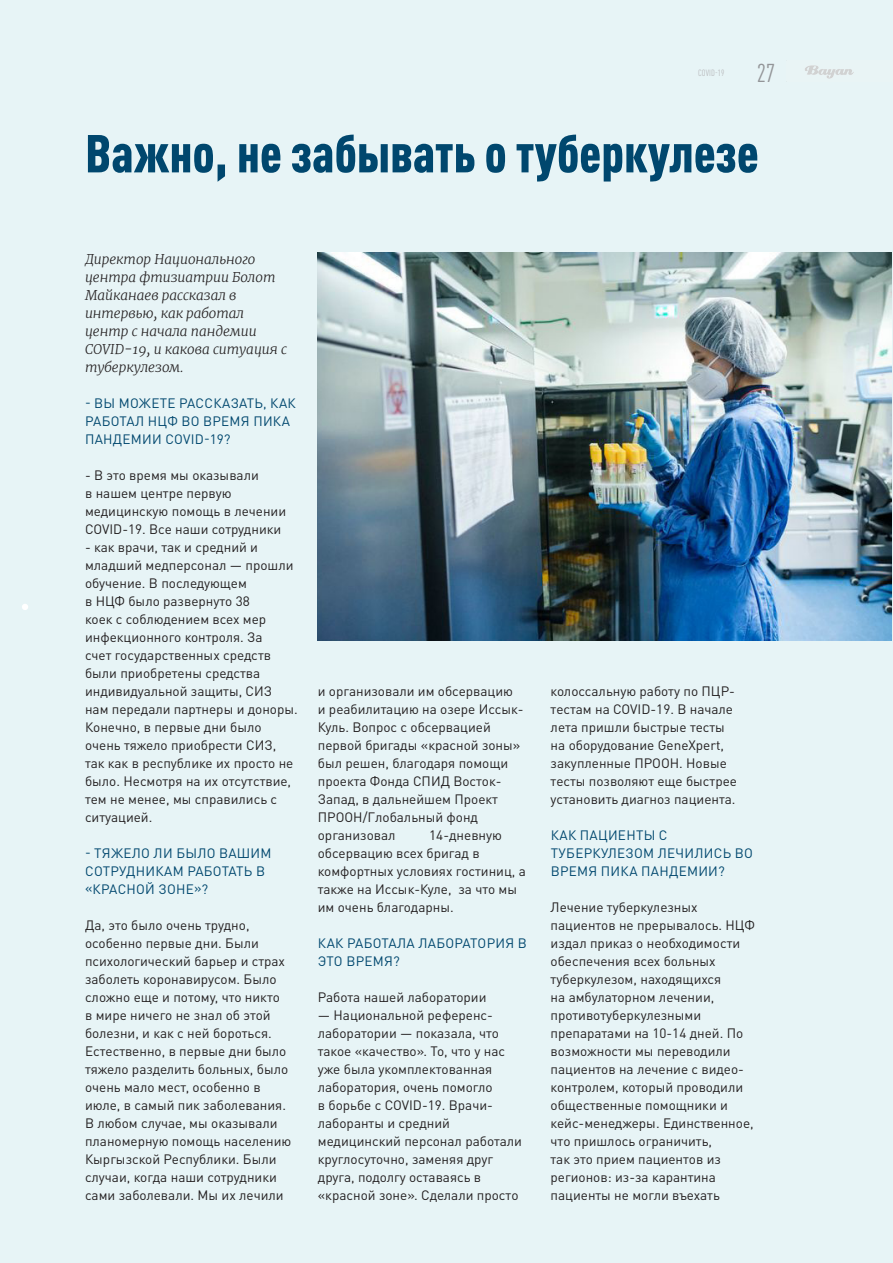
<style>
.page{position:relative;width:893px;height:1263px;background:#e7f4f6}
.page>*{position:absolute;margin:0;border:0;box-sizing:border-box;transform-origin:0 0}
.t1{font:900 condensed 52.5px "DIN Pro";color:#00476e}
.t2{font:condensed 25.5px "DIN Pro";color:#939598}
.t3{font:13.5px/18px "DIN Pro";color:#231f20}
.t4{font:13.5px/18px "DIN Pro";letter-spacing:.02em;color:#00476e}
.t5{font:italic 300 13.5px/18px "Merriweather";color:#231f20}
.t6{font:condensed 9px "DIN Pro";letter-spacing:.02em;color:#b8b9bc}
</style>
<div class="page">
<svg style="left:22px;top:604px;width:6px;height:6px"></svg>
<img style="left:318px;top:252px;width:574px;height:389px">
<img style="left:805px;top:65px;width:49px;height:14px">
<p class="t6" style="left:698px;top:66px;width:28px">COVID-19</p>
<h2 class="t2" style="left:757px;top:54px;width:20px">27</h2>
<p class="t1" style="left:85px;top:113px;width:675px">Важно, не забывать о туберкулезе</p>
<p class="t5" style="left:85px;top:250px;width:203px">Директор Национального центра фтизиатрии Болот<br>Майканаев рассказал в интервью, как работал центр с начала пандемии<br>COVID-19, и какова ситуация с туберкулезом.</p>
<p class="t4" style="left:85px;top:393px;width:212px">- ВЫ МОЖЕТЕ РАССКАЗАТЬ, КАК<br>РАБОТАЛ НЦФ ВО ВРЕМЯ ПИКА<br>ПАНДЕМИИ COVID-19?</p>
<p class="t3" style="left:85px;top:465px;width:203px">- В это время мы оказывали<br>в нашем центре первую медицинскую помощь в лечении<br>COVID-19. Все наши сотрудники</p>
<p class="t3" style="left:85px;top:537px;width:214px">- как врачи, так и средний и младший медперсонал — прошли обучение. В последующем<br>в НЦФ было развернуто 38<br>коек с соблюдением всех мер инфекционного контроля. За<br>счет государственных средств были приобретены средства индивидуальной защиты, СИЗ нам передали партнеры и доноры.<br>Конечно, в первые дни было очень тяжело приобрести СИЗ, так как в республике их просто не было. Несмотря на их отсутствие, тем не менее, мы справились с ситуацией.</p>
<p class="t4" style="left:85px;top:843px;width:188px">- ТЯЖЕЛО ЛИ БЫЛО ВАШИМ<br>СОТРУДНИКАМ РАБОТАТЬ В «КРАСНОЙ ЗОНЕ»?</p>
<p class="t3" style="left:85px;top:915px;width:208px">Да, это было очень трудно, особенно первые дни. Были психологический барьер и страх заболеть коронавирусом. Было сложно еще и потому, что никто<br>в мире ничего не знал об этой болезни, и как с ней бороться.<br>Естественно, в первые дни было тяжело разделить больных, было очень мало мест, особенно в июле, в самый пик заболевания.<br>В любом случае, мы оказывали планомерную помощь населению<br>Кыргызской Республики. Были случаи, когда наши сотрудники сами заболевали. Мы их лечили</p>
<p class="t3" style="left:318px;top:681px;width:207px">и организовали им обсервацию и реабилитацию на озере Иссык-<br>Куль. Вопрос с обсервацией первой бригады «красной зоны» был решен, благодаря помощи проекта Фонда СПИД Восток-<br>Запад, в дальнейшем Проект<br>ПРООН/Глобальный фонд организовал</p>
<p class="t3" style="left:318px;top:825px;width:210px;text-indent:111px">14-дневную обсервацию всех бригад в комфортных условиях гостиниц, а также на Иссык-Куле, за что мы им очень благодарны.</p>
<p class="t4" style="left:318px;top:933px;width:210px">КАК РАБОТАЛА ЛАБОРАТОРИЯ В<br>ЭТО ВРЕМЯ?</p>
<p class="t3" style="left:318px;top:987px;width:170px">Работа нашей лаборатории</p>
<p class="t3" style="left:318px;top:1005px;width:206px">— Национальной референс&shy;лаборатории — показала, что такое «качество». То, что у нас уже была укомплектованная лаборатория, очень помогло<br>в борьбе с COVID-19. Врачи&shy;лаборанты и средний медицинский персонал работали круглосуточно, заменяя друг друга, подолгу оставаясь в «красной зоне». Сделали просто</p>
<p class="t3" style="left:551px;top:681px;width:188px">колоссальную работу по ПЦР&shy;тестам на COVID-19. В начале лета пришли быстрые тесты на оборудование GeneXpert, закупленные ПРООН. Новые тесты позволяют еще быстрее установить диагноз пациента.</p>
<p class="t4" style="left:551px;top:825px;width:204px">КАК ПАЦИЕНТЫ С<br>ТУБЕРКУЛЕЗОМ ЛЕЧИЛИСЬ ВО<br>ВРЕМЯ ПИКА ПАНДЕМИИ?</p>
<p class="t3" style="left:551px;top:897px;width:206px">Лечение туберкулезных пациентов не прерывалось. НЦФ издал приказ о необходимости обеспечения всех больных туберкулезом, находящихся<br>на амбулаторном лечении, противотуберкулезными препаратами на 10-14 дней. По возможности мы переводили пациентов на лечение с видео&shy;контролем, который проводили общественные помощники и кейс-менеджеры. Единственное, что пришлось ограничить,<br>так это прием пациентов из регионов: из-за карантина пациенты не могли въехать</p>
</div>
